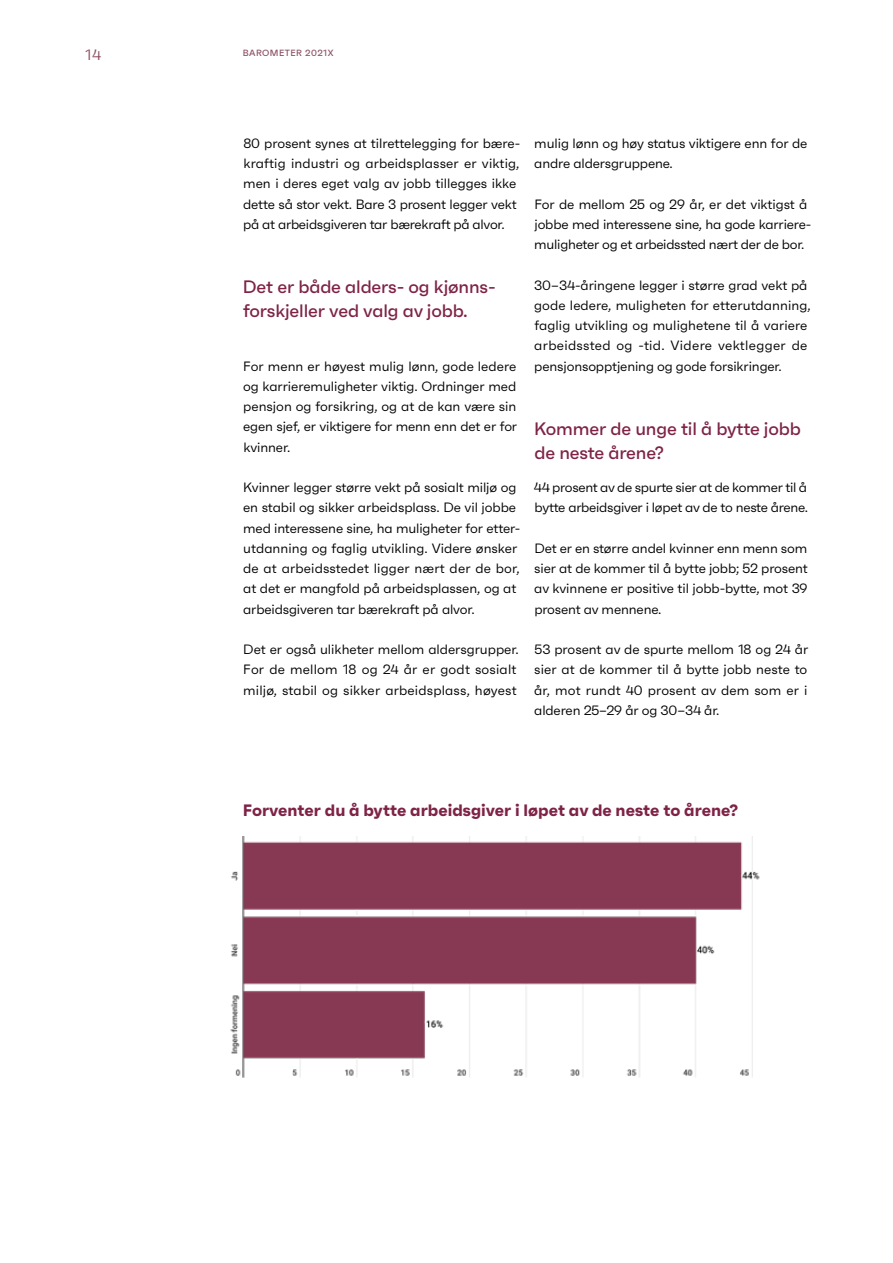
<style>
.page{position:relative;width:893px;height:1263px;background:#fff}
.page>*{position:absolute;margin:0;border:0;box-sizing:border-box;transform-origin:0 0}
.t1{font:500 18px/24px "Faktum";letter-spacing:-.01em;color:#7e2346}
.t2{font:700 16.5px "Faktum";color:#7e2346}
.t3{font:15px "Faktum";color:#8a4e61}
.t4{font:13.5px/20.2px "Faktum";letter-spacing:-.005em;color:#000}
.t5{font:500 9px "Faktum";letter-spacing:.05em;color:#8a4e61}
</style>
<div class="page">
<img style="left:230px;top:836px;width:530px;height:242px">
<p class="t3" style="left:85px;top:46px;width:17px">14</p>
<p class="t5" style="left:243px;top:47px;width:92px">BAROMETER 2021X</p>
<p class="t4" style="left:243px;top:133px;width:278px">80 prosent synes at tilrettelegging for bære&shy;kraftig industri og arbeidsplasser er viktig, men i deres eget valg av jobb tillegges ikke dette så stor vekt. Bare 3 prosent legger vekt på at arbeidsgiveren tar bærekraft på alvor.</p>
<h1 class="t1" style="left:243px;top:275px;width:254px">Det er både alders- og kjønns&shy;forskjeller ved valg av jobb.</h1>
<p class="t4" style="left:243px;top:356px;width:276px;text-align:justify">For menn er høyest mulig lønn, gode ledere og karrieremuligheter viktig. Ordninger med pensjon og forsikring, og at de kan være sin egen sjef, er viktigere for menn enn det er for kvinner.</p>
<p class="t4" style="left:243px;top:477px;width:279px">Kvinner legger større vekt på sosialt miljø og en stabil og sikker arbeidsplass. De vil jobbe med interessene sine, ha muligheter for etter&shy;utdanning og faglig utvikling. Videre ønsker de at arbeidsstedet ligger nært der de bor, at det er mangfold på arbeidsplassen, og at arbeidsgiveren tar bærekraft på alvor.</p>
<p class="t4" style="left:243px;top:639px;width:277px">Det er også ulikheter mellom aldersgrupper.<br>For de mellom 18 og 24 år er godt sosialt miljø, stabil og sikker arbeidsplass, høyest</p>
<p class="t4" style="left:534px;top:133px;width:275px">mulig lønn og høy status viktigere enn for de andre aldersgruppene.</p>
<p class="t4" style="left:534px;top:194px;width:277px">For de mellom 25 og 29 år, er det viktigst å jobbe med interessene sine, ha gode karriere&shy;muligheter og et arbeidssted nært der de bor.</p>
<p class="t4" style="left:534px;top:275px;width:278px">30–34-åringene legger i større grad vekt på gode ledere, muligheten for etterutdanning, faglig utvikling og mulighetene til å variere arbeidssted og -tid. Videre vektlegger de pensjonsopptjening og gode forsikringer.</p>
<h1 class="t1" style="left:534px;top:417px;width:268px">Kommer de unge til å bytte jobb de neste årene?</h1>
<p class="t4" style="left:534px;top:477px;width:276px">44 prosent av de spurte sier at de kommer til å bytte arbeidsgiver i løpet av de to neste årene.</p>
<p class="t4" style="left:534px;top:538px;width:275px;text-align:justify">Det er en større andel kvinner enn menn som sier at de kommer til å bytte jobb; 52 prosent av kvinnene er positive til jobb-bytte, mot 39 prosent av mennene.</p>
<p class="t4" style="left:534px;top:639px;width:276px;text-align:justify">53 prosent av de spurte mellom 18 og 24 år sier at de kommer til å bytte jobb neste to år, mot rundt 40 prosent av dem som er i alderen 25–29 år og 30–34 år.</p>
<p class="t2" style="left:243px;top:800px;width:497px">Forventer du å bytte arbeidsgiver i løpet av de neste to årene?</p>
</div>
